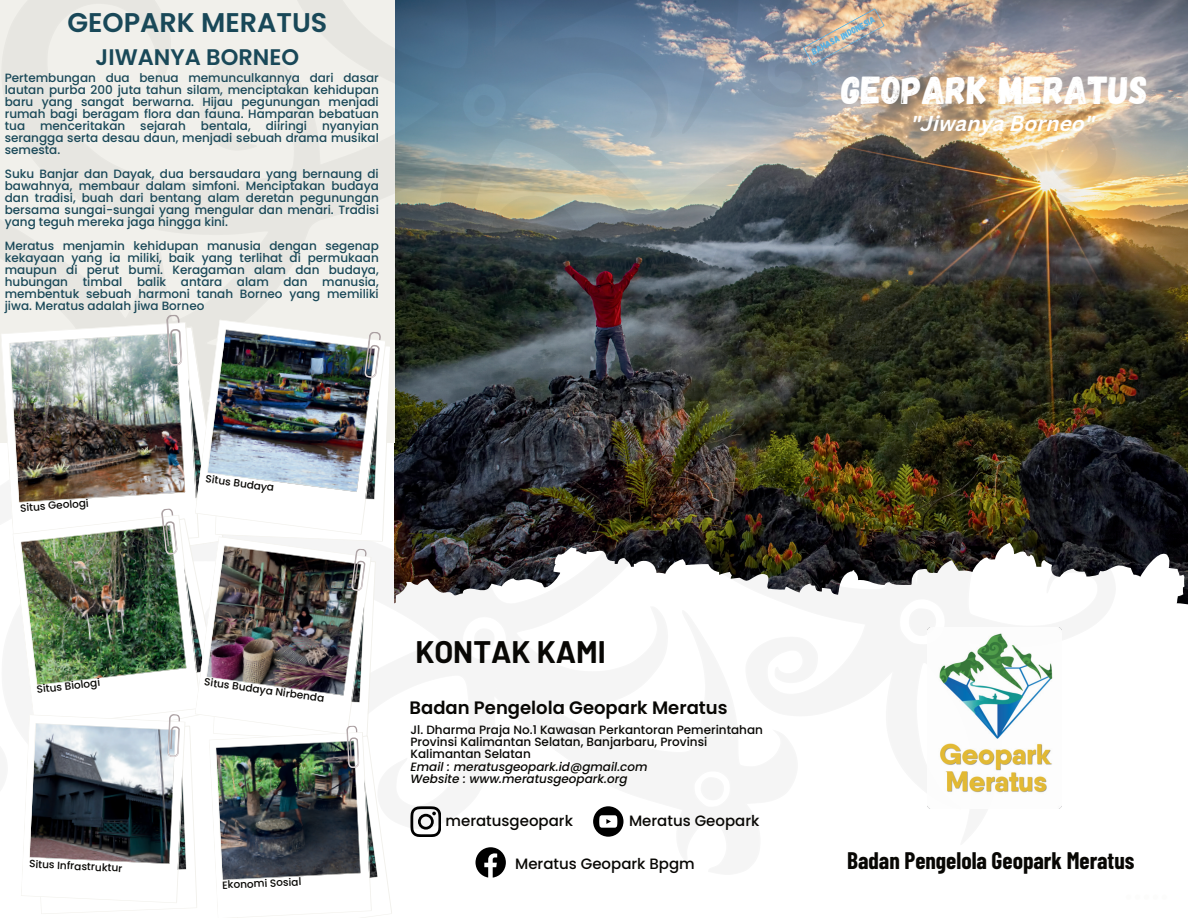
<style>
.page{position:relative;width:1188px;height:918px;background:#fff}
.page>*{position:absolute;margin:0;border:0;box-sizing:border-box;transform-origin:0 0}
.t1{font:39px "Gagalin";color:#fff}
.t2{font:700 30.45px "Barlow";color:#080704}
.t3{font:600 27px "Poppins";color:#194858}
.t4{font:700 23.4px "Barlow Condensed";color:#080704}
.t5{font:600 22.5px "Poppins";color:#194858}
.t6{font:italic 700 21px "Canva Sans";color:#fff}
.t7{font:600 18px "Poppins";color:#080704}
.t8{font:500 15px "Poppins";color:#080704}
.t9{font:500 12px/12px "Poppins";color:#194858;text-align:justify}
.t10{font:500 12px/12px "Poppins";color:#080704}
.t11{font:italic 500 12px/12px "Poppins";color:#080704}
.t12{font:500 10.5px "Poppins";color:#080704}
.t13{font:9px "Gagalin";color:#58b1e3}
</style>
<div class="page">
<img style="left:1115px;top:0;width:73px;height:543px">
<svg style="left:1115px;top:551px;width:73px;height:54px"></svg>
<img style="left:0;top:0;width:1115px;height:866px">
<svg style="left:1px;top:322px;width:12px;height:219px"></svg>
<img style="left:803px;top:8px;width:82px;height:57px">
<img style="left:13px;top:314px;width:379px;height:604px">
<img style="left:928px;top:627px;width:134px;height:181px">
<svg style="left:593px;top:806px;width:31px;height:31px"></svg>
<svg style="left:410px;top:806px;width:31px;height:31px"></svg>
<svg style="left:476px;top:847px;width:30px;height:31px"></svg>
<h3 class="t3" style="left:67px;top:7px;width:261px">GEOPARK MERATUS</h3>
<h3 class="t5" style="left:96px;top:44px;width:205px">JIWANYA BORNEO</h3>
<p class="t9" style="left:5px;top:72px;width:376px">Pertembungan dua benua memunculkannya dari dasar lautan purba 200 juta tahun silam, menciptakan kehidupan baru yang sangat berwarna. Hijau pegunungan menjadi rumah bagi beragam flora dan fauna. Hamparan bebatuan tua menceritakan sejarah bentala, diiringi nyanyian serangga serta desau daun, menjadi sebuah drama musikal semesta.</p>
<p class="t9" style="left:5px;top:168px;width:376px">Suku Banjar dan Dayak, dua bersaudara yang bernaung di bawahnya, membaur dalam simfoni. Menciptakan budaya dan tradisi, buah dari bentang alam deretan pegunungan bersama sungai-sungai yang mengular dan menari. Tradisi yang teguh mereka jaga hingga kini.</p>
<p class="t9" style="left:5px;top:240px;width:376px">Meratus menjamin kehidupan manusia dengan segenap kekayaan yang ia miliki, baik yang terlihat di permukaan maupun di perut bumi. Keragaman alam dan budaya, hubungan timbal balik antara alam dan manusia, membentuk sebuah harmoni tanah Borneo yang memiliki jiwa. Meratus adalah jiwa Borneo</p>
<p class="t13" style="left:810px;top:47px;width:72px;rotate:-28deg">Bahasa Indonesia</p>
<h1 class="t1" style="left:842px;top:66px;width:308px">GEOPARK MERATUS</h1>
<h3 class="t6" style="left:911px;top:110px;width:185px">"Jiwanya Borneo"</h3>
<p class="t12" style="left:20px;top:502px;width:70px;rotate:-4deg">Situs Geologi</p>
<p class="t12" style="left:207px;top:472px;width:71px;rotate:8deg">Situs Budaya</p>
<p class="t12" style="left:36px;top:684px;width:65px;rotate:-7deg">Situs Biologi</p>
<p class="t12" style="left:205px;top:676px;width:122px;rotate:8deg">Situs Budaya Nirbenda</p>
<p class="t12" style="left:30px;top:857px;width:95px;rotate:3deg">Situs Infrastruktur</p>
<p class="t12" style="left:222px;top:879px;width:81px;rotate:-2deg">Ekonomi Sosial</p>
<h2 class="t2" style="left:415px;top:634px;width:192px">KONTAK KAMI</h2>
<h3 class="t7" style="left:410px;top:697px;width:319px">Badan Pengelola Geopark Meratus</h3>
<p class="t10" style="left:410px;top:724px;width:354px">Jl. Dharma Praja No.1 Kawasan Perkantoran Pemerintahan<br>Provinsi Kalimantan Selatan, Banjarbaru, Provinsi<br>Kalimantan Selatan</p>
<p class="t11" style="left:410px;top:761px;width:239px">Email : meratusgeopark.id@gmail.com<br>Website : www.meratusgeopark.org</p>
<p class="t8" style="left:446px;top:812px;width:129px">meratusgeopark</p>
<p class="t8" style="left:629px;top:812px;width:132px">Meratus Geopark</p>
<p class="t8" style="left:515px;top:855px;width:181px">Meratus Geopark Bpgm</p>
<h3 class="t4" style="left:847px;top:844px;width:289px">Badan Pengelola Geopark Meratus</h3>
</div>
